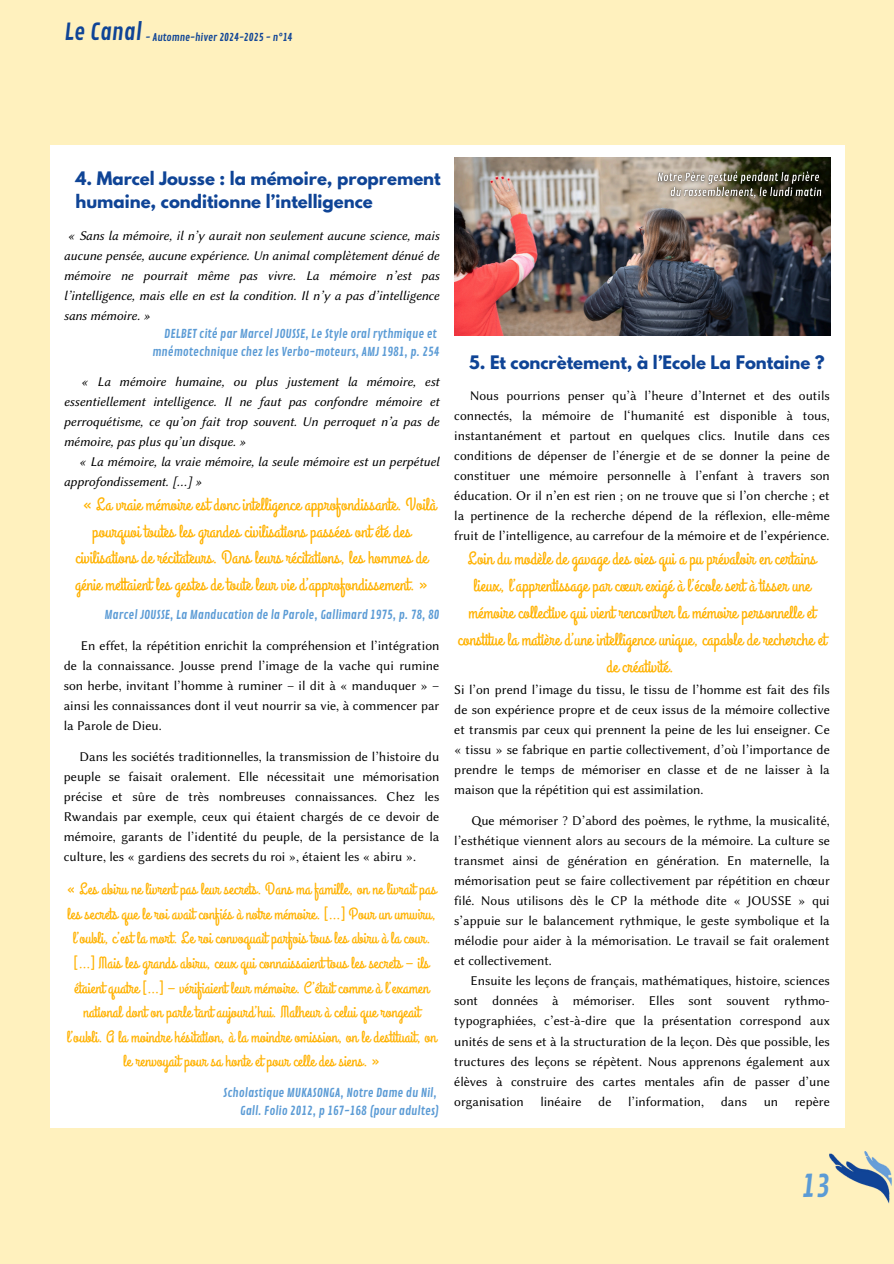
<style>
.page{position:relative;width:894px;height:1264px;background:#fff}
.page>*{position:absolute;margin:0;border:0;box-sizing:border-box;transform-origin:0 0}
.t1{font:30px "Contrail One";color:#5b9bd5}
.t2{font:22.95px "Contrail One";color:#0f4496}
.t3{font:18px/26.8px "Grand Hotel";color:#ffb200;text-align:center}
.t4{font:16.5px/24.5px "Grand Hotel";color:#ffb200;text-align:center}
.t5{font:700 16.5px/22.5px "League Spartan";color:#0f4496}
.t6{font:13.5px/20px "Lin Biolinum O";color:#000;text-align:justify}
.t7{font:13.5px/20px "Lin Biolinum OI";color:#000;text-align:justify}
.t8{font:12px/17.5px "Contrail One";color:#5b9bd5;text-align:right}
.t9{font:10.5px "Contrail One";color:#0f4496}
</style>
<div class="page">
<div style="left:0;top:0;width:893px;height:1263px;background:#fff1be"></div>
<img style="left:829px;top:1151px;width:63px;height:53px">
<div style="left:50px;top:144px;width:794px;height:983px;background:#fff"></div>
<img style="left:454px;top:157px;width:376px;height:178px">
<img style="left:651px;top:165px;width:177px;height:41px">
<p class="t2" style="left:64px;top:19px;width:79px">Le Canal</p>
<h2 class="t9" style="left:145px;top:31px;width:148px">- Automne-hiver 2024-2025 - n°14</h2>
<h4 class="t5" style="left:75px;top:169px;width:366px">4. Marcel Jousse : la mémoire, proprement humaine, conditionne l’intelligence</h4>
<h4 class="t7" style="left:64px;top:226px;width:377px;text-indent:4px">« Sans la mémoire, il n’y aurait non seulement aucune science, mais aucune pensée, aucune expérience. Un animal complètement dénué de mémoire ne pourrait même pas vivre. La mémoire n’est pas l’intelligence, mais elle en est la condition. Il n’y a pas d’intelligence sans mémoire. »</h4>
<h4 class="t8" style="left:152px;top:325px;width:288px">DELBET cité par Marcel JOUSSE, Le Style oral rythmique et mnémotechnique chez les Verbo-moteurs, AMJ 1981, p. 254</h4>
<h3 class="t7" style="left:81px;top:372px;width:359px">« La mémoire humaine, ou plus justement la mémoire, est</h3>
<h3 class="t7" style="left:64px;top:392px;width:377px">essentiellement intelligence. Il ne faut pas confondre mémoire et</h3>
<h3 class="t7" style="left:64px;top:412px;width:377px">perroquétisme, ce qu’on fait trop souvent. Un perroquet n’a pas de</h3>
<h3 class="t7" style="left:64px;top:432px;width:184px">mémoire, pas plus qu’un disque. »</h3>
<h3 class="t7" style="left:79px;top:452px;width:361px">« La mémoire, la vraie mémoire, la seule mémoire est un perpétuel</h3>
<h3 class="t7" style="left:64px;top:472px;width:140px">approfondissement. […] »</h3>
<h3 class="t3" style="left:75px;top:492px;width:363px">« La vraie mémoire est donc intelligence approfondissante. Voilà pourquoi toutes les grandes civilisations passées ont été des civilisations de récitateurs. Dans leurs récitations, les hommes de génie met aient les gestes de toute leur vie d’approfondissement. »</h3>
<h5 class="t8" style="left:104px;top:606px;width:336px">Marcel JOUSSE, La Manducation de la Parole, Gallimard 1975, p. 78, 80</h5>
<h4 class="t6" style="left:64px;top:635px;width:377px;text-indent:17px">En effet, la répétition enrichit la compréhension et l’intégration de la connaissance. Jousse prend l’image de la vache qui rumine son herbe, invitant l’homme à ruminer – il dit à « manduquer » – ainsi les connaissances dont il veut nourrir sa vie, à commencer par la Parole de Dieu.</h4>
<h4 class="t6" style="left:64px;top:746px;width:377px;text-indent:16px">Dans les sociétés traditionnelles, la transmission de l’histoire du peuple se faisait oralement. Elle nécessitait une mémorisation précise et sûre de très nombreuses connaissances. Chez les Rwandais par exemple, ceux qui étaient chargés de ce devoir de mémoire, garants de l’identité du peuple, de la persistance de la culture, les « gardiens des secrets du roi », étaient les « abiru ».</h4>
<h3 class="t4" style="left:67px;top:877px;width:371px">« Les abiru ne livrent pas leur secrets. Dans ma famille, on ne livrait pas les secrets que le roi avait confiés à notre mémoire. […] Pour un umwiru, l’oubli, c’est la mort. Le roi convoquait parfois tous les abiru à la cour. […] Mais les grands abiru, ceux qui connaissaient tous les secrets – ils étaient quatre […] – vérifiaient leur mémoire. C’était comme à l’examen national dont on parle tant aujourd’hui. Malheur à celui que rongeait l’oubli. A la moindre hésitation, à la moindre omission, on le destituait, on le renvoyait pour sa honte et pour celle des siens. »</h3>
<h5 class="t8" style="left:223px;top:1084px;width:217px">Scholastique MUKASONGA, Notre Dame du Nil,<br>Gall. Folio 2012, p 167-168 (pour adultes)</h5>
<p class="t5" style="left:469px;top:353px;width:357px">5. Et concrètement, à l’Ecole La Fontaine ?</p>
<h2 class="t6" style="left:454px;top:385px;width:377px;text-indent:15px">Nous pourrions penser qu’à l’heure d’Internet et des outils connectés, la mémoire de l‘humanité est disponible à tous, instantanément et partout en quelques clics. Inutile dans ces conditions de dépenser de l’énergie et de se donner la peine de constituer une mémoire personnelle à l’enfant à travers son éducation. Or il n’en est rien ; on ne trouve que si l’on cherche ; et la pertinence de la recherche dépend de la réflexion, elle-même fruit de l’intelligence, au carrefour de la mémoire et de l’expérience.</h2>
<h2 class="t3" style="left:457px;top:546px;width:370px">Loin du modèle de gavage des oies qui a pu prévaloir en certains lieux, l’apprentissage par cœur exigé à l’école sert à tisser une mémoire collective qui vient rencontrer la mémoire personnelle et constitue la matière d’une intelligence unique, capable de recherche et de créativité.</h2>
<h2 class="t6" style="left:454px;top:679px;width:377px">Si l’on prend l’image du tissu, le tissu de l’homme est fait des fils de son expérience propre et de ceux issus de la mémoire collective et transmis par ceux qui prennent la peine de les lui enseigner. Ce « tissu » se fabrique en partie collectivement, d’où l’importance de prendre le temps de mémoriser en classe et de ne laisser à la maison que la répétition qui est assimilation.</h2>
<h4 class="t6" style="left:471px;top:811px;width:360px">Que mémoriser ? D’abord des poèmes, le rythme, la musicalité,</h4>
<h4 class="t6" style="left:454px;top:831px;width:377px">l’esthétique viennent alors au secours de la mémoire. La culture se</h4>
<h4 class="t6" style="left:454px;top:851px;width:377px">transmet ainsi de génération en génération. En maternelle, la</h4>
<h4 class="t6" style="left:454px;top:871px;width:377px">mémorisation peut se faire collectivement par répétition en chœur</h4>
<h4 class="t6" style="left:454px;top:891px;width:377px">filé. Nous utilisons dès le CP la méthode dite « JOUSSE » qui</h4>
<h4 class="t6" style="left:454px;top:911px;width:377px">s’appuie sur le balancement rythmique, le geste symbolique et la</h4>
<h4 class="t6" style="left:454px;top:931px;width:377px">mélodie pour aider à la mémorisation. Le travail se fait oralement</h4>
<h4 class="t6" style="left:454px;top:951px;width:99px">et collectivement.</h4>
<h4 class="t6" style="left:470px;top:971px;width:361px">Ensuite les leçons de français, mathématiques, histoire, sciences</h4>
<h4 class="t6" style="left:454px;top:991px;width:377px">sont données à mémoriser. Elles sont souvent rythmo-</h4>
<h4 class="t6" style="left:454px;top:1011px;width:377px">typographiées, c’est-à-dire que la présentation correspond aux</h4>
<h4 class="t6" style="left:454px;top:1031px;width:377px">unités de sens et à la structuration de la leçon. Dès que possible, les</h4>
<h4 class="t6" style="left:454px;top:1051px;width:377px">tructures des leçons se répètent. Nous apprenons également aux</h4>
<h4 class="t6" style="left:454px;top:1071px;width:377px">élèves à construire des cartes mentales afin de passer d’une</h4>
<h4 class="t6" style="left:454px;top:1091px;width:377px">organisation linéaire de l’information, dans un repère</h4>
<h1 class="t1" style="left:801px;top:1168px;width:30px">13</h1>
</div>
